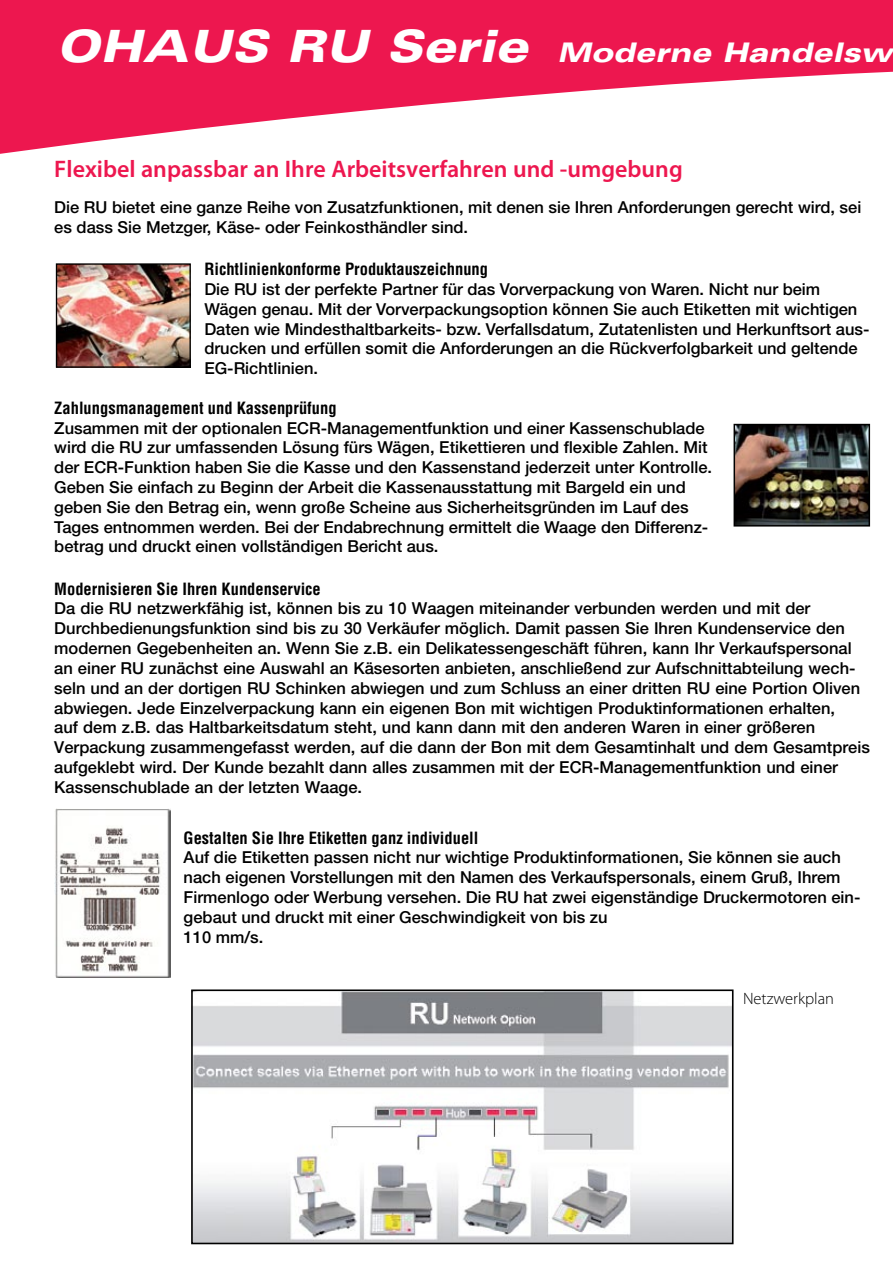
<style>
.page{position:relative;width:893px;height:1263px;background:#fff}
.page>*{position:absolute;margin:0;border:0;box-sizing:border-box;transform-origin:0 0}
.t1{font:italic 900 expanded 27px "Univers";color:#fff}
.t2{font:600 24px "Myriad Pro";color:#ed174f}
.t3{font:500 16.5px/19.8px "Helvetica Neue LT Std";color:#000}
.t4{font:700 condensed 16.5px "Helvetica LT Std";color:#000}
.t5{font:300 16.5px "Myriad Pro";color:#000}
.s1{font-size:44.55px}
</style>
<div class="page">
<svg style="left:0;top:0;width:893px;height:154px;fill:#ed174f"></svg>
<img style="left:58px;top:265px;width:131px;height:101px">
<div style="left:56px;top:263px;width:135px;height:105px;border:1px solid #000"></div>
<img style="left:737px;top:427px;width:130px;height:96px">
<div style="left:734px;top:424px;width:136px;height:102px;border:2px solid #000"></div>
<img style="left:54px;top:808px;width:116px;height:169px">
<img style="left:194px;top:992px;width:536px;height:249px">
<div style="left:191px;top:989px;width:542px;height:255px;border:2px solid #000"></div>
<h1 class="t1" style="left:57px;top:37px;width:837px"><span class="s1">OHAUS RU Serie</span> Moderne Handelsw</h1>
<h2 class="t2" style="left:54px;top:154px;width:630px">Flexibel anpassbar an Ihre Arbeitsverfahren und -umgebung</h2>
<p class="t3" style="left:54px;top:197px;width:808px">Die RU bietet eine ganze Reihe von Zusatzfunktionen, mit denen sie Ihren Anforderungen gerecht wird, sei es dass Sie Metzger, Käse- oder Feinkosthändler sind.</p>
<p class="t4" style="left:204px;top:259px;width:285px">Richtlinienkonforme Produktauszeichnung</p>
<p class="t3" style="left:204px;top:279px;width:667px">Die RU ist der perfekte Partner für das Vorverpackung von Waren. Nicht nur beim Wägen genau. Mit der Vorverpackungsoption können Sie auch Etiketten mit wichtigen Daten wie Mindesthaltbarkeits- bzw. Verfallsdatum, Zutatenlisten und Herkunftsort aus&shy;drucken und erfüllen somit die Anforderungen an die Rückverfolgbarkeit und geltende EG-Richtlinien.</p>
<p class="t4" style="left:54px;top:397px;width:284px">Zahlungsmanagement und Kassenprüfung</p>
<p class="t3" style="left:54px;top:418px;width:659px">Zusammen mit der optionalen ECR-Managementfunktion und einer Kassenschublade wird die RU zur umfassenden Lösung fürs Wägen, Etikettieren und flexible Zahlen. Mit der ECR-Funktion haben Sie die Kasse und den Kassenstand jederzeit unter Kontrolle.<br>Geben Sie einfach zu Beginn der Arbeit die Kassenausstattung mit Bargeld ein und geben Sie den Betrag ein, wenn große Scheine aus Sicherheitsgründen im Lauf des Tages entnommen werden. Bei der Endabrechnung ermittelt die Waage den Differenz&shy;betrag und druckt einen vollständigen Bericht aus.</p>
<p class="t4" style="left:54px;top:578px;width:268px">Modernisieren Sie Ihren Kundenservice</p>
<p class="t3" style="left:54px;top:598px;width:817px">Da die RU netzwerkfähig ist, können bis zu 10 Waagen miteinander verbunden werden und mit der Durchbedienungsfunktion sind bis zu 30 Verkäufer möglich. Damit passen Sie Ihren Kundenservice den modernen Gegebenheiten an. Wenn Sie z.B. ein Delikatessengeschäft führen, kann Ihr Verkaufspersonal an einer RU zunächst eine Auswahl an Käsesorten anbieten, anschließend zur Aufschnittabteilung wech&shy;seln und an der dortigen RU Schinken abwiegen und zum Schluss an einer dritten RU eine Portion Oliven abwiegen. Jede Einzelverpackung kann ein eigenen Bon mit wichtigen Produktinformationen erhalten,<br>auf dem z.B. das Haltbarkeitsdatum steht, und kann dann mit den anderen Waren in einer größeren Verpackung zusammengefasst werden, auf die dann der Bon mit dem Gesamtinhalt und dem Gesamtpreis aufgeklebt wird. Der Kunde bezahlt dann alles zusammen mit der ECR-Managementfunktion und einer Kassenschublade an der letzten Waage.</p>
<p class="t4" style="left:184px;top:827px;width:296px">Gestalten Sie Ihre Etiketten ganz individuell</p>
<p class="t3" style="left:184px;top:847px;width:678px">Auf die Etiketten passen nicht nur wichtige Produktinformationen, Sie können sie auch nach eigenen Vorstellungen mit den Namen des Verkaufspersonals, einem Gruß, Ihrem Firmenlogo oder Werbung versehen. Die RU hat zwei eigenständige Druckermotoren ein&shy;gebaut und druckt mit einer Geschwindigkeit von bis zu<br>110 mm/s.</p>
<p class="t5" style="left:743px;top:988px;width:92px">Netzwerkplan</p>
</div>
